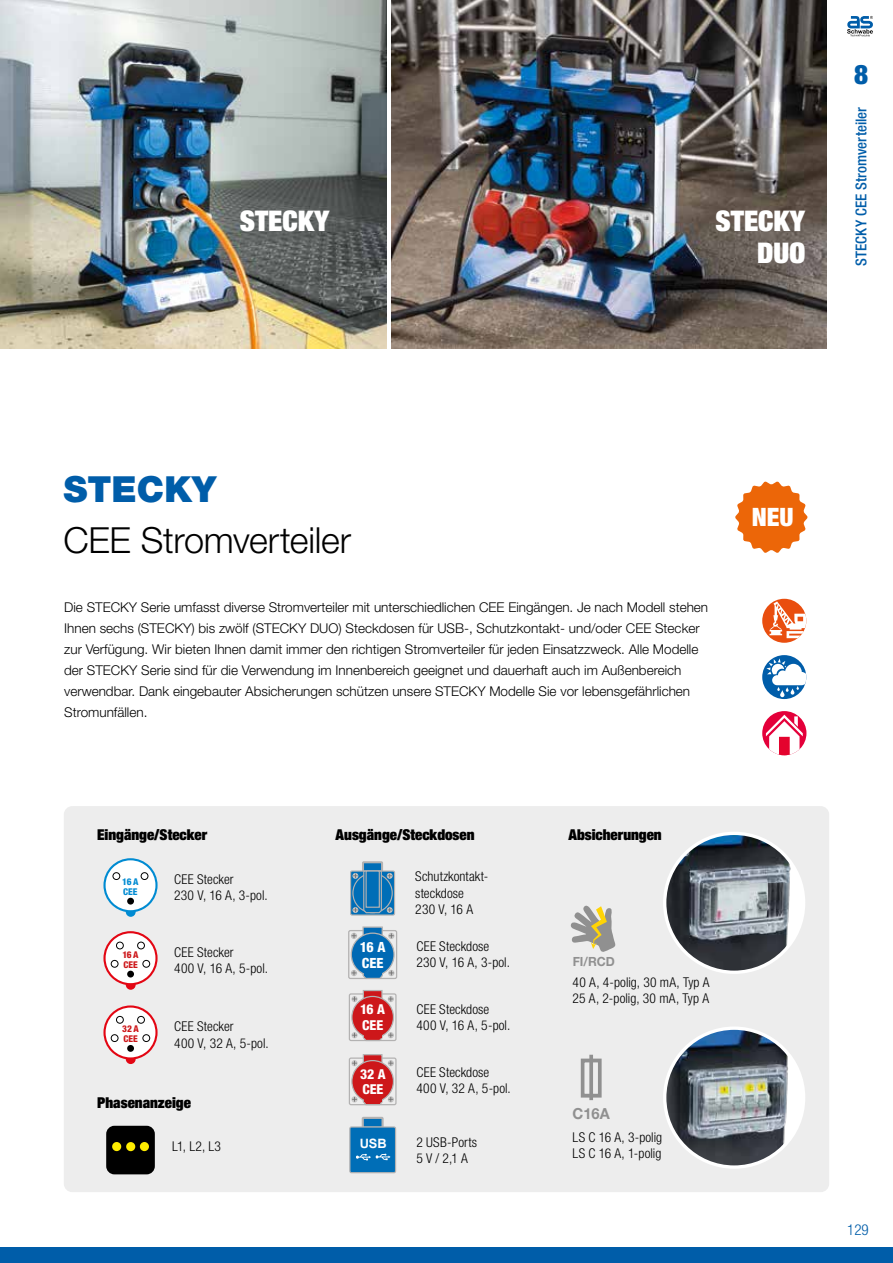
<style>
.page{position:relative;width:893px;height:1263px;background:#fff}
.page>*{position:absolute;margin:0;border:0;box-sizing:border-box;transform-origin:0 0}
.t1{font:300 36px "Helvetica Neue LT Pro";letter-spacing:-.01em;color:#000}
.t2{font:900 36px "Helvetica Neue LT Pro";color:#005da9}
.t3{font:900 condensed 28.5px/31.5px "Helvetica Neue LT Pro";color:#fff;text-align:right}
.t4{font:900 condensed 27px "Helvetica Neue LT Pro";color:#005da9}
.t5{font:900 condensed 25.35px "Helvetica Neue LT Pro";color:#fff}
.t6{font:700 15.3px "Helvetica Neue LT Pro";color:#909090;scale:.96 1}
.t7{font:900 condensed 15px "Helvetica Neue LT Pro";color:#000}
.t8{font:500 condensed 15px "Helvetica Neue LT Pro";letter-spacing:.005em;color:#005da9}
.t9{font:300 condensed 15px "Helvetica Neue LT Pro";color:#005da9}
.t10{font:800 condensed 14.1px/15.8px "Helvetica Neue LT Pro";color:#fff}
.t11{font:800 condensed 13.65px/15.3px "Helvetica Neue LT Pro";color:#fff}
.t12{font:300 13.5px/21px "Helvetica Neue LT Pro";color:#000}
.t13{font:300 condensed 13.5px/16.2px "Helvetica Neue LT Pro";letter-spacing:.01em;color:#000}
.t14{font:700 12.9px "Arial";color:#fff}
.t15{font:700 12.6px "Helvetica Neue LT Pro";color:#909090;scale:.96 1}
.t16{font:800 condensed 9.3px/9.9px "Helvetica Neue LT Pro";color:#cd171a}
.t17{font:800 condensed 9.3px/9.9px "Helvetica Neue LT Pro";color:#008bd2}
</style>
<div class="page">
<div style="left:0;top:1247px;width:893px;height:16px;background:#005da9"></div>
<svg style="left:847px;top:16px;width:26px;height:20px"></svg>
<img style="left:391px;top:0;width:435px;height:349px">
<img style="left:1px;top:0;width:386px;height:349px">
<div style="left:64px;top:806px;width:765px;height:386px;background:#ededed;border-radius:9px"></div>
<svg style="left:103px;top:858px;width:55px;height:59px"></svg>
<div style="left:127px;top:898px;width:7px;height:6px;background:#000;border-radius:50%"></div>
<svg style="left:103px;top:931px;width:55px;height:59px"></svg>
<div style="left:127px;top:971px;width:7px;height:6px;background:#000;border-radius:50%"></div>
<svg style="left:103px;top:1005px;width:55px;height:59px"></svg>
<div style="left:127px;top:1045px;width:7px;height:7px;background:#000;border-radius:50%"></div>
<div style="left:363px;top:862px;width:19px;height:10px;background:#006eb7"></div>
<div style="left:362px;top:861px;width:21px;height:12px;border:2px solid #b3b2b2"></div>
<div style="left:350px;top:870px;width:45px;height:46px;border:1px solid #b3b2b2;border-radius:2px"></div>
<svg style="left:352px;top:870px;width:41px;height:44px;background:#3080b5"></svg>
<div style="left:348px;top:930px;width:49px;height:49px;border:1px solid #b3b2b2;border-radius:2px"></div>
<svg style="left:351px;top:926px;width:43px;height:54px"></svg>
<div style="left:351px;top:933px;width:43px;height:43px;background:#0069b4;border-radius:50%"></div>
<div style="left:351px;top:932px;width:44px;height:44px;border:1px solid #b3b2b2;border-radius:50%"></div>
<div style="left:364px;top:964px;width:18px;height:11px;background:#0069b4"></div>
<div style="left:366px;top:966px;width:14px;height:11px;background:#0069b4"></div>
<div style="left:349px;top:993px;width:48px;height:48px;border:1px solid #b3b2b2;border-radius:2px"></div>
<div style="left:351px;top:996px;width:7px;height:6px;background:#dfdfdf;border-radius:50%"></div>
<div style="left:351px;top:1032px;width:7px;height:6px;background:#dedede;border-radius:50%"></div>
<svg style="left:352px;top:990px;width:42px;height:52px"></svg>
<div style="left:352px;top:996px;width:41px;height:42px;background:#cd171a;border-radius:50%"></div>
<div style="left:351px;top:996px;width:43px;height:43px;border:1px solid #b3b2b2;border-radius:50%"></div>
<div style="left:364px;top:1027px;width:17px;height:10px;background:#cd171a"></div>
<div style="left:366px;top:1029px;width:13px;height:10px;background:#cd171a"></div>
<div style="left:363px;top:1118px;width:20px;height:9px;background:#006eb7"></div>
<div style="left:362px;top:1117px;width:22px;height:12px;border:2px solid #b3b2b2"></div>
<div style="left:350px;top:1127px;width:46px;height:46px;background:#006eb7;border-radius:2px"></div>
<div style="left:349px;top:1126px;width:47px;height:47px;border:1px solid #b3b2b2;border-radius:2px"></div>
<svg style="left:356px;top:1153px;width:35px;height:7px"></svg>
<div style="left:349px;top:1057px;width:48px;height:48px;border:1px solid #b3b2b2;border-radius:2px"></div>
<div style="left:351px;top:1060px;width:7px;height:6px;background:#dedede;border-radius:50%"></div>
<svg style="left:352px;top:1054px;width:42px;height:52px"></svg>
<div style="left:352px;top:1060px;width:41px;height:42px;background:#cd171a;border-radius:50%"></div>
<div style="left:351px;top:1060px;width:43px;height:43px;border:1px solid #b3b2b2;border-radius:50%"></div>
<div style="left:364px;top:1092px;width:17px;height:10px;background:#cd171a"></div>
<div style="left:366px;top:1093px;width:13px;height:10px;background:#cd171a"></div>
<svg style="left:571px;top:905px;width:45px;height:47px"></svg>
<svg style="left:762px;top:655px;width:44px;height:44px"></svg>
<svg style="left:766px;top:659px;width:40px;height:38px"></svg>
<div style="left:762px;top:711px;width:44px;height:44px;background:#e4003a;border-radius:50%"></div>
<svg style="left:766px;top:715px;width:37px;height:40px"></svg>
<img style="left:665px;top:833px;width:139px;height:139px;border-radius:69px">
<div style="left:663px;top:832px;width:142px;height:142px;border:3px solid #fff;border-radius:50%"></div>
<img style="left:665px;top:1028px;width:139px;height:139px;border-radius:69px">
<div style="left:663px;top:1026px;width:142px;height:143px;border:3px solid #fff;border-radius:50%"></div>
<div style="left:581px;top:1059px;width:21px;height:38px;border:4px solid #909090"></div>
<svg style="left:589px;top:1055px;width:4px;height:45px"></svg>
<div style="left:107px;top:1126px;width:47px;height:47px;background:#000;border-radius:7px"></div>
<div style="left:106px;top:1126px;width:49px;height:48px;border:2px solid #000;border-radius:7px"></div>
<div style="left:112px;top:1142px;width:9px;height:9px;background:#ffed00;border-radius:50%"></div>
<div style="left:126px;top:1142px;width:9px;height:9px;background:#ffed00;border-radius:50%"></div>
<div style="left:140px;top:1142px;width:9px;height:9px;background:#ffed00;border-radius:50%"></div>
<svg style="left:762px;top:599px;width:44px;height:44px"></svg>
<svg style="left:769px;top:601px;width:37px;height:37px"></svg>
<svg style="left:735px;top:481px;width:73px;height:72px"></svg>
<h2 class="t3" style="left:240px;top:204px;width:91px">STECKY</h2>
<h2 class="t3" style="left:715px;top:205px;width:91px">STECKY<br>DUO</h2>
<h3 class="t4" style="left:854px;top:57px;width:16px">8</h3>
<p class="t8" style="left:852px;top:266px;width:161px;rotate:-90deg">STECKY CEE Stromverteiler</p>
<h1 class="t2" style="left:64px;top:467px;width:154px">STECKY</h1>
<h1 class="t1" style="left:64px;top:518px;width:289px">CEE Stromverteiler</h1>
<p class="t12" style="left:64px;top:596px;width:645px">Die STECKY Serie umfasst diverse Stromverteiler mit unterschiedlichen CEE Eingängen. Je nach Modell stehen Ihnen sechs (STECKY) bis zwölf (STECKY DUO) Steckdosen für USB-, Schutzkontakt- und/oder CEE Stecker zur Verfügung. Wir bieten Ihnen damit immer den richtigen Stromverteiler für jeden Einsatzzweck. Alle Modelle der STECKY Serie sind für die Verwendung im Innenbereich geeignet und dauerhaft auch im Außenbereich verwendbar. Dank eingebauter Absicherungen schützen unsere STECKY Modelle Sie vor lebensgefährlichen Stromunfällen.</p>
<h3 class="t5" style="left:752px;top:502px;width:43px">NEU</h3>
<p class="t7" style="left:97px;top:825px;width:112px">Eingänge/Stecker</p>
<p class="t7" style="left:568px;top:825px;width:95px">Absicherungen</p>
<p class="t7" style="left:336px;top:825px;width:140px">Ausgänge/Steckdosen</p>
<p class="t17" style="left:122px;top:876px;width:18px">16A<br>CEE</p>
<p class="t13" style="left:174px;top:871px;width:95px">CEE Stecker<br>230 V, 16 A, 3-pol.</p>
<p class="t13" style="left:415px;top:868px;width:75px">Schutzkontakt&shy;steckdose<br>230 V, 16 A</p>
<p class="t16" style="left:122px;top:949px;width:18px">16A<br>CEE</p>
<p class="t16" style="left:122px;top:1023px;width:18px">32A<br>CEE</p>
<p class="t13" style="left:416px;top:938px;width:95px">CEE Steckdose<br>230 V, 16 A, 3-pol.</p>
<p class="t10" style="left:360px;top:939px;width:27px">16 A<br>CEE</p>
<p class="t11" style="left:360px;top:1002px;width:26px">16 A<br>CEE</p>
<p class="t13" style="left:174px;top:944px;width:95px">CEE Stecker<br>400 V, 16 A, 5-pol.</p>
<p class="t15" style="left:573px;top:954px;width:45px">FI/RCD</p>
<p class="t13" style="left:573px;top:974px;width:138px">40 A, 4-polig, 30 mA, Typ A<br>25 A, 2-polig, 30 mA, Typ A</p>
<p class="t13" style="left:416px;top:1001px;width:95px">CEE Steckdose<br>400 V, 16 A, 5-pol.</p>
<p class="t13" style="left:174px;top:1018px;width:96px">CEE Stecker<br>400 V, 32 A, 5-pol.</p>
<p class="t7" style="left:97px;top:1093px;width:95px">Phasenanzeige</p>
<p class="t13" style="left:172px;top:1138px;width:50px">L1, L2, L3</p>
<p class="t11" style="left:360px;top:1066px;width:27px">32 A<br>CEE</p>
<p class="t14" style="left:360px;top:1134px;width:29px">USB</p>
<p class="t13" style="left:416px;top:1064px;width:96px">CEE Steckdose<br>400 V, 32 A, 5-pol.</p>
<p class="t13" style="left:416px;top:1134px;width:62px">2 USB-Ports<br>5 V / 2,1 A</p>
<p class="t6" style="left:572px;top:1104px;width:40px">C16A</p>
<p class="t13" style="left:573px;top:1129px;width:91px">LS C 16 A, 3-polig<br>LS C 16 A, 1-polig</p>
<p class="t9" style="left:847px;top:1221px;width:23px">129</p>
</div>
